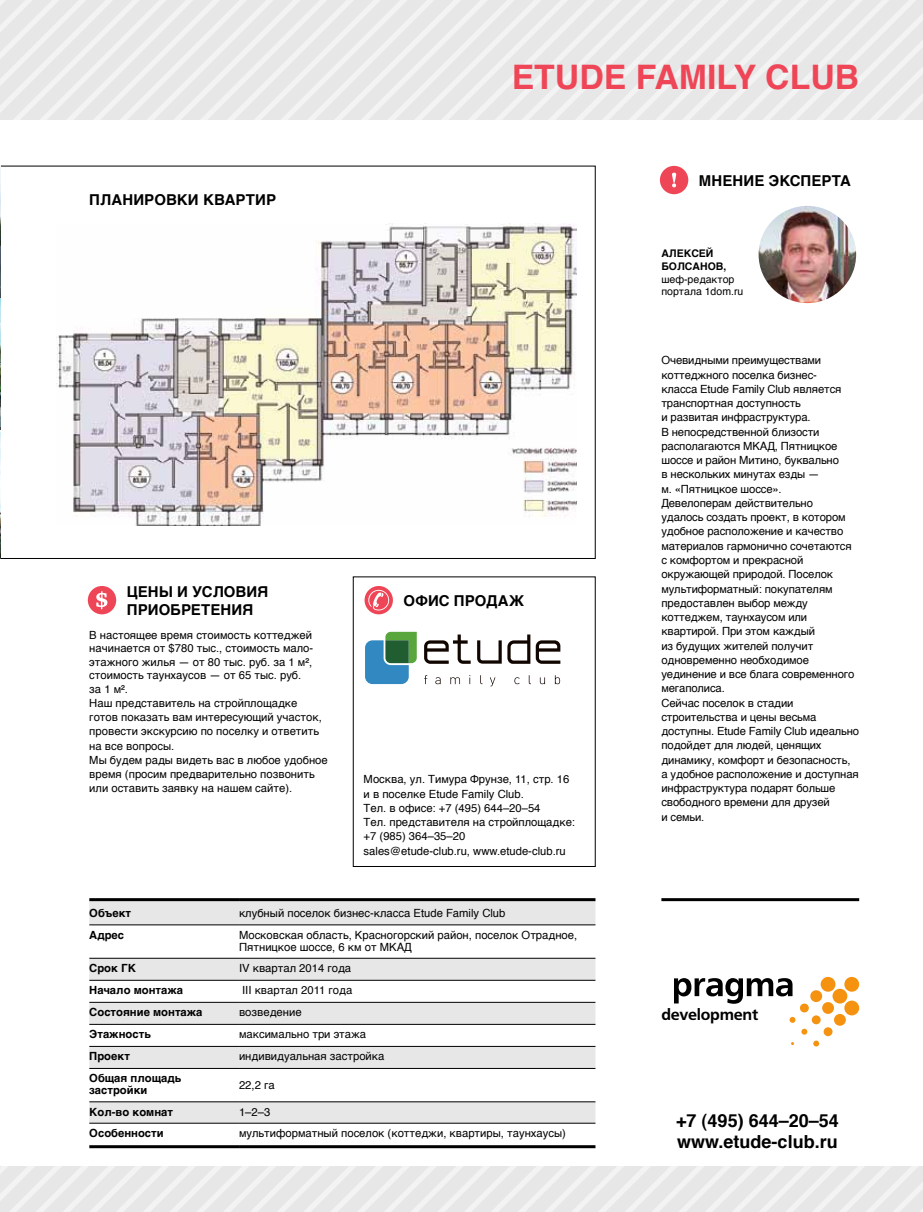
<style>
.page{position:relative;width:923px;height:1212px;background:#fff}
.page>*{position:absolute;margin:0;border:0;box-sizing:border-box;transform-origin:0 0}
.t1{font:700 33.75px "Helvetica TF";color:#ee4657}
.t2{font:700 18px/21px "Helvetica TF";color:#000}
.t3{font:700 15.9px "Free Set C";letter-spacing:-.015em;color:#000}
.t4{font:700 15px/18px "Helvetica TF";letter-spacing:.005em;color:#000}
.t5{font:11.25px/14.2px "Helvetica TF";letter-spacing:-.01em;color:#000}
.t6{font:700 11.25px/12px "Helvetica TF";color:#000}
.t7{font:10.5px/12.6px "Helvetica TF";color:#000}
.t8{font:700 10.5px/12.6px "Helvetica TF";color:#000}
</style>
<div class="page">
<svg style="left:0;top:0;width:923px;height:119px"></svg>
<div style="left:660px;top:166px;width:28px;height:28px;background:#ee4657;border-radius:50%"></div>
<svg style="left:672px;top:173px;width:4px;height:14px"></svg>
<img style="left:758px;top:206px;width:98px;height:97px;border-radius:49px">
<svg style="left:0;top:1166px;width:923px;height:46px"></svg>
<svg style="left:89px;top:901px;width:506px;height:222px;fill:#e8e7e7"></svg>
<hr style="left:89px;top:924px;width:150px;height:1px;background:#000">
<hr style="left:239px;top:924px;width:356px;height:1px;background:#000">
<hr style="left:89px;top:958px;width:150px;height:1px;background:#000">
<hr style="left:239px;top:958px;width:356px;height:1px;background:#000">
<hr style="left:89px;top:980px;width:150px;height:1px;background:#000">
<hr style="left:239px;top:980px;width:356px;height:1px;background:#000">
<hr style="left:89px;top:1002px;width:150px;height:1px;background:#000">
<hr style="left:239px;top:1002px;width:356px;height:1px;background:#000">
<hr style="left:89px;top:1024px;width:150px;height:1px;background:#000">
<hr style="left:239px;top:1024px;width:356px;height:1px;background:#000">
<hr style="left:89px;top:1046px;width:150px;height:1px;background:#000">
<hr style="left:239px;top:1046px;width:356px;height:1px;background:#000">
<hr style="left:89px;top:1068px;width:150px;height:1px;background:#000">
<hr style="left:239px;top:1068px;width:356px;height:1px;background:#000">
<hr style="left:89px;top:1101px;width:150px;height:1px;background:#000">
<hr style="left:239px;top:1101px;width:356px;height:1px;background:#000">
<hr style="left:89px;top:1123px;width:150px;height:1px;background:#000">
<hr style="left:239px;top:1123px;width:356px;height:1px;background:#000">
<hr style="left:89px;top:898px;width:150px;height:3px;background:#000">
<hr style="left:239px;top:898px;width:356px;height:3px;background:#000">
<hr style="left:89px;top:1145px;width:150px;height:3px;background:#000">
<hr style="left:239px;top:1145px;width:356px;height:3px;background:#000">
<svg style="left:0;top:166px;width:595px;height:393px"></svg>
<svg style="left:364px;top:586px;width:29px;height:28px"></svg>
<svg style="left:368px;top:590px;width:21px;height:20px"></svg>
<div style="left:88px;top:586px;width:28px;height:28px;background:#ee4657;border-radius:50%"></div>
<svg style="left:96px;top:591px;width:11px;height:18px"></svg>
<hr style="left:661px;top:898px;width:198px;height:3px;background:#000">
<img style="left:57px;top:223px;width:520px;height:302px">
<svg style="left:674px;top:978px;width:118px;height:26px"></svg>
<div style="left:844px;top:977px;width:15px;height:15px;background:#f59310;border-radius:50%"></div>
<div style="left:832px;top:989px;width:15px;height:14px;background:#f59310;border-radius:50%"></div>
<div style="left:820px;top:977px;width:15px;height:15px;background:#f59310;border-radius:50%"></div>
<div style="left:844px;top:1000px;width:15px;height:15px;background:#f59310;border-radius:50%"></div>
<div style="left:822px;top:1002px;width:12px;height:12px;background:#f59310;border-radius:50%"></div>
<div style="left:810px;top:990px;width:12px;height:12px;background:#f59310;border-radius:50%"></div>
<div style="left:834px;top:1014px;width:12px;height:12px;background:#f59310;border-radius:50%"></div>
<div style="left:812px;top:1015px;width:8px;height:9px;background:#f59310;border-radius:50%"></div>
<div style="left:800px;top:1003px;width:9px;height:9px;background:#f59310;border-radius:50%"></div>
<div style="left:823px;top:1027px;width:9px;height:9px;background:#f59310;border-radius:50%"></div>
<svg style="left:801px;top:1029px;width:6px;height:6px"></svg>
<svg style="left:789px;top:1017px;width:6px;height:6px"></svg>
<svg style="left:813px;top:1040px;width:6px;height:6px"></svg>
<svg style="left:424px;top:634px;width:47px;height:30px"></svg>
<svg style="left:477px;top:634px;width:53px;height:30px"></svg>
<svg style="left:536px;top:640px;width:24px;height:24px"></svg>
<svg style="left:424px;top:675px;width:3px;height:9px"></svg>
<svg style="left:435px;top:677px;width:5px;height:7px"></svg>
<svg style="left:450px;top:677px;width:10px;height:7px"></svg>
<svg style="left:490px;top:677px;width:5px;height:9px"></svg>
<svg style="left:514px;top:677px;width:5px;height:7px"></svg>
<svg style="left:540px;top:677px;width:5px;height:7px"></svg>
<svg style="left:555px;top:675px;width:5px;height:9px"></svg>
<svg style="left:365px;top:631px;width:52px;height:54px"></svg>
<img style="left:0;top:166px;width:1px;height:128px">
<img style="left:0;top:298px;width:1px;height:128px">
<img style="left:0;top:430px;width:1px;height:129px">
<h1 class="t1" style="left:512px;top:50px;width:349px">Etude Family Club</h1>
<h3 class="t4" style="left:89px;top:191px;width:188px">планировки квартир</h3>
<h3 class="t4" style="left:127px;top:583px;width:143px">Цены и усЛовия приобретения</h3>
<p class="t5" style="left:89px;top:628px;width:240px">В настоящее время стоимость коттеджей начинается от $780 тыс., стоимость мало&shy;этажного жилья — от 80 тыс. руб. за 1 м², стоимость таунхаусов — от 65 тыс. руб.<br>за 1 м².<br>Наш представитель на стройплощадке готов показать вам интересующий участок, провести экскурсию по поселку и ответить на все вопросы.<br>Мы будем рады видеть вас в любое удобное время (просим предварительно позвонить или оставить заявку на нашем сайте).</p>
<h3 class="t4" style="left:403px;top:592px;width:122px">офис продаж</h3>
<p class="t5" style="left:364px;top:772px;width:213px">Москва, ул. Тимура Фрунзе, 11, стр. 16 и в поселке Etude Family Club.<br>Тел. в офисе: +7 (495) 644–20–54<br>Тел. представителя на стройплощадке: +7 (985) 364–35–20<br>sales@etude-club.ru, www.etude-club.ru</p>
<p class="t6" style="left:89px;top:907px;width:43px">Объект</p>
<p class="t5" style="left:239px;top:906px;width:268px">клубный поселок бизнес-класса Etude Family Club</p>
<p class="t6" style="left:89px;top:929px;width:36px">Адрес</p>
<p class="t5" style="left:239px;top:929px;width:340px;line-height:12px">Московская область, Красногорский район, поселок Отрадное,<br>Пятницкое шоссе, 6 км от МКАД</p>
<p class="t6" style="left:89px;top:962px;width:47px">Срок ГК</p>
<p class="t5" style="left:239px;top:961px;width:114px">IV квартал 2014 года</p>
<p class="t6" style="left:89px;top:984px;width:95px">Начало монтажа</p>
<p class="t5" style="left:242px;top:983px;width:112px">III квартал 2011 года</p>
<p class="t6" style="left:89px;top:1006px;width:115px">Состояние монтажа</p>
<p class="t5" style="left:239px;top:1005px;width:64px">возведение</p>
<p class="t6" style="left:89px;top:1028px;width:63px">Этажность</p>
<p class="t5" style="left:239px;top:1027px;width:129px">максимально три этажа</p>
<p class="t6" style="left:89px;top:1050px;width:42px">Проект</p>
<p class="t5" style="left:239px;top:1049px;width:147px">индивидуальная застройка</p>
<p class="t6" style="left:89px;top:1072px;width:93px">Общая площадь застройки</p>
<p class="t5" style="left:239px;top:1078px;width:37px">22,2 га</p>
<p class="t6" style="left:89px;top:1106px;width:85px">Кол-во комнат</p>
<p class="t5" style="left:239px;top:1105px;width:33px">1–2–3</p>
<p class="t6" style="left:89px;top:1127px;width:76px">Особенности</p>
<p class="t5" style="left:239px;top:1126px;width:328px">мультиформатный поселок (коттеджи, квартиры, таунхаусы)</p>
<h3 class="t4" style="left:699px;top:172px;width:153px">Мнение эксперта</h3>
<p class="t8" style="left:661px;top:247px;width:66px">Алексей<br>Болсанов,</p>
<p class="t7" style="left:661px;top:273px;width:83px">шеф-редактор портала 1dom.ru</p>
<p class="t5" style="left:661px;top:354px;width:199px">Очевидными преимуществами коттеджного поселка бизнес-<br>класса Etude Family Club является транспортная доступность<br>и развитая инфраструктура.<br>В непосредственной близости располагаются МКАД, Пятницкое шоссе и район Митино, буквально<br>в нескольких минутах езды —<br>м. «Пятницкое шоссе».<br>Девелоперам действительно<br>удалось создать проект, в котором удобное расположение и качество материалов гармонично сочетаются с комфортом и прекрасной окружающей природой. Поселок мультиформатный: покупателям предоставлен выбор между коттеджем, таунхаусом или квартирой. При этом каждый<br>из будущих жителей получит одновременно необходимое уединение и все блага современного мегаполиса.<br>Сейчас поселок в стадии строительства и цены весьма доступны. Etude Family Club идеально подойдет для людей, ценящих динамику, комфорт и безопасность, а удобное расположение и доступная инфраструктура подарят больше свободного времени для друзей<br>и семьи.</p>
<h3 class="t3" style="left:661px;top:1005px;width:98px">development</h3>
<h2 class="t2" style="left:676px;top:1110px;width:164px">+7 (495) 644–20–54 www.etude-club.ru</h2>
</div>
